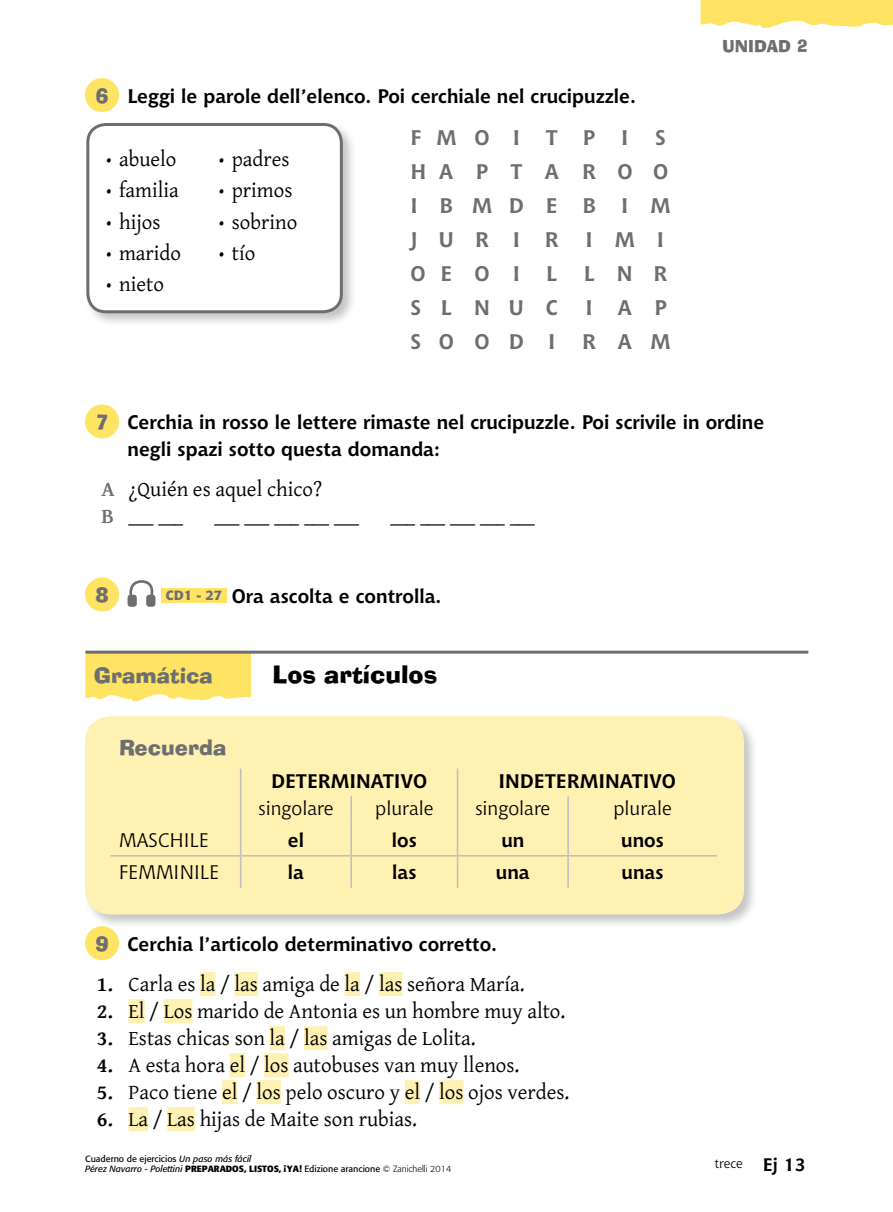
<style>
.page{position:relative;width:893px;height:1212px;background:#fff}
.page>*{position:absolute;margin:0;border:0;box-sizing:border-box;transform-origin:0 0}
.t1{font:24px "Ad Lib BT";color:#000}
.t2{font:21px/27px "Kind 10";color:#000}
.t3{font:700 21px/34px "Chianti BT";letter-spacing:1.04em;color:#6d6e71}
.t4{font:21px "Ad Lib BT";color:#6d6e71}
.t5{font:700 21px "Chianti BT";letter-spacing:1.15em;color:#6d6e71}
.t6{font:700 19.5px/27px "Chianti BT";color:#000}
.t7{font:19.5px "Chianti OSFBT";color:#000}
.t8{font:19.5px "Ad Lib BT";color:#6d6e71}
.t9{font:700 18px "Chianti BT";color:#000}
.t10{font:16.5px "Ad Lib BT";color:#6d6e71}
.t11{font:13.5px "Chianti OSFBT";color:#000}
.t12{font:9px/10.5px "Formata";color:#000}
.s1{font-family:"Ad Lib BT";font-weight:400;color:#6d6e71}
.s2{font-size:18px}
.s3{font-weight:700;color:#6d6e71}
.s4{font-weight:800;font-size:13.5px;color:#6d6e71}
.s5{font-weight:700}
.s6{font-style:italic}
.s7{font-weight:300}
</style>
<div class="page">
<svg style="left:701px;top:0;width:192px;height:28px;background:#ffe677"></svg>
<div style="left:85px;top:78px;width:34px;height:34px;background:#ffe363;border-radius:50%"></div>
<div style="left:84px;top:121px;width:273px;height:207px;background:#6d6e71;opacity:.4"></div>
<div style="left:88px;top:124px;width:253px;height:188px;background:#fff;border-radius:18px"></div>
<div style="left:86px;top:123px;width:257px;height:190px;border:3px solid #6d6e71;border-radius:18px"></div>
<div style="left:85px;top:404px;width:34px;height:34px;background:#ffe363;border-radius:50%"></div>
<svg style="left:85px;top:654px;width:166px;height:48px;background:#ffe571"></svg>
<hr style="left:85px;top:651px;width:723px;height:3px;background:#6d6e71">
<div style="left:83px;top:714px;width:675px;height:214px;background:#6d6e71;opacity:.4"></div>
<div style="left:85px;top:716px;width:659px;height:198px;background:#fff1b1;border-radius:26px"></div>
<svg style="left:240px;top:768px;width:1px;height:56px"></svg>
<hr style="left:350px;top:796px;width:2px;height:28px;background:#bcbec0">
<svg style="left:457px;top:768px;width:1px;height:56px"></svg>
<hr style="left:567px;top:796px;width:2px;height:28px;background:#bcbec0">
<hr style="left:240px;top:824px;width:1px;height:31px;background:#bcbec0">
<hr style="left:350px;top:824px;width:2px;height:31px;background:#bcbec0">
<hr style="left:457px;top:824px;width:1px;height:31px;background:#bcbec0">
<hr style="left:567px;top:824px;width:2px;height:31px;background:#bcbec0">
<hr style="left:111px;top:855px;width:130px;height:1px;background:#bcbec0">
<hr style="left:241px;top:855px;width:110px;height:1px;background:#bcbec0">
<hr style="left:240px;top:856px;width:1px;height:32px;background:#bcbec0">
<hr style="left:351px;top:855px;width:107px;height:1px;background:#bcbec0">
<hr style="left:350px;top:856px;width:2px;height:32px;background:#bcbec0">
<hr style="left:457px;top:856px;width:1px;height:32px;background:#bcbec0">
<hr style="left:568px;top:855px;width:149px;height:1px;background:#bcbec0">
<hr style="left:567px;top:856px;width:2px;height:32px;background:#bcbec0">
<hr style="left:458px;top:855px;width:110px;height:1px;background:#bcbec0">
<div style="left:200px;top:972px;width:15px;height:24px;background:#fff1b1"></div>
<div style="left:235px;top:972px;width:23px;height:24px;background:#fff1b1"></div>
<div style="left:345px;top:972px;width:15px;height:24px;background:#fff1b1"></div>
<div style="left:379px;top:972px;width:23px;height:24px;background:#fff1b1"></div>
<div style="left:129px;top:999px;width:16px;height:24px;background:#fff1b1"></div>
<div style="left:164px;top:999px;width:28px;height:24px;background:#fff1b1"></div>
<div style="left:270px;top:1026px;width:15px;height:24px;background:#fff1b1"></div>
<div style="left:304px;top:1026px;width:23px;height:24px;background:#fff1b1"></div>
<div style="left:230px;top:1053px;width:15px;height:24px;background:#fff1b1"></div>
<div style="left:264px;top:1053px;width:25px;height:24px;background:#fff1b1"></div>
<div style="left:222px;top:1080px;width:15px;height:24px;background:#fff1b1"></div>
<div style="left:257px;top:1080px;width:24px;height:24px;background:#fff1b1"></div>
<div style="left:405px;top:1080px;width:15px;height:24px;background:#fff1b1"></div>
<div style="left:439px;top:1080px;width:25px;height:24px;background:#fff1b1"></div>
<div style="left:129px;top:1107px;width:19px;height:24px;background:#fff1b1"></div>
<div style="left:167px;top:1107px;width:28px;height:24px;background:#fff1b1"></div>
<div style="left:85px;top:926px;width:34px;height:34px;background:#ffe363;border-radius:50%"></div>
<div style="left:85px;top:577px;width:34px;height:34px;background:#ffe363;border-radius:50%"></div>
<div style="left:128px;top:595px;width:9px;height:12px;background:#6d6e71;border-radius:3px"></div>
<div style="left:146px;top:595px;width:9px;height:12px;background:#6d6e71;border-radius:3px"></div>
<svg style="left:128px;top:580px;width:28px;height:19px"></svg>
<div style="left:162px;top:588px;width:65px;height:14px;background:#ffe363"></div>
<p class="t6" style="left:95px;top:82px;width:542px"><span class="s1">6</span> Leggi le parole dell’elenco. Poi cerchiale nel crucipuzzle.</p>
<p class="t2" style="left:106px;top:145px;width:72px"><span class="s2">•</span> abuelo</p>
<p class="t2" style="left:106px;top:176px;width:74px"><span class="s2">•</span> familia</p>
<p class="t2" style="left:106px;top:207px;width:56px"><span class="s2">•</span> hijos</p>
<p class="t2" style="left:106px;top:238px;width:76px"><span class="s2">•</span> marido</p>
<p class="t2" style="left:106px;top:270px;width:59px"><span class="s2">•</span> nieto</p>
<p class="t2" style="left:219px;top:145px;width:72px"><span class="s2">•</span> padres</p>
<p class="t2" style="left:219px;top:176px;width:75px"><span class="s2">•</span> primos</p>
<p class="t2" style="left:219px;top:207px;width:80px"><span class="s2">•</span> sobrino</p>
<p class="t2" style="left:219px;top:238px;width:38px"><span class="s2">•</span> tío</p>
<p class="t5" style="left:411px;top:125px;width:219px">FMOITPI</p>
<p class="t3" style="left:411px;top:120px;width:262px;text-indent:245px">S<br>HAPTAROO<br>IBMDE B IM<br>JURIR</p>
<p class="t3" style="left:585px;top:222px;width:80px">IMI</p>
<p class="t3" style="left:411px;top:256px;width:148px">OEOI L</p>
<p class="t3" style="left:584px;top:256px;width:85px">LNR</p>
<p class="t3" style="left:411px;top:290px;width:149px">SLNUC</p>
<p class="t3" style="left:585px;top:290px;width:83px">IAP</p>
<p class="t3" style="left:410px;top:324px;width:146px">SOOD I</p>
<p class="t3" style="left:582px;top:324px;width:90px">RAM</p>
<p class="t10" style="left:722px;top:36px;width:87px">UNIDAD 2</p>
<p class="t6" style="left:128px;top:409px;width:638px;text-indent:-32px"><span class="s1">7</span> Cerchia in rosso le lettere rimaste nel crucipuzzle. Poi scrivile in ordine negli spazi sotto questa domanda:</p>
<p class="t2" style="left:102px;top:475px;width:222px"><span class="s3">A</span> ¿Quién es aquel chico?<br><span class="s3">B</span> ___ ___</p>
<p class="t2" style="left:215px;top:502px;width:146px">___ ___ ___ ___ ___</p>
<p class="t2" style="left:390px;top:502px;width:146px">___ ___ ___ ___ ___</p>
<p class="t8" style="left:95px;top:583px;width:15px">8</p>
<p class="t6" style="left:166px;top:582px;width:277px"><span class="s4">CD1 - 27</span> Ora ascolta e controlla.</p>
<p class="t4" style="left:94px;top:662px;width:120px">Gramática</p>
<p class="t1" style="left:273px;top:659px;width:166px">Los artículos</p>
<p class="t4" style="left:119px;top:734px;width:109px">Recuerda</p>
<p class="t6" style="left:271px;top:767px;width:158px">DETERMINATIVO</p>
<p class="t6" style="left:498px;top:767px;width:179px">INDETERMINATIVO</p>
<p class="t7" style="left:258px;top:797px;width:76px">singolare</p>
<p class="t7" style="left:375px;top:797px;width:60px">plurale</p>
<p class="t7" style="left:475px;top:797px;width:76px">singolare</p>
<p class="t7" style="left:613px;top:797px;width:60px">plurale</p>
<p class="t7" style="left:119px;top:829px;width:92px">maschile</p>
<p class="t6" style="left:288px;top:827px;width:18px">el</p>
<p class="t6" style="left:392px;top:827px;width:27px">los</p>
<p class="t6" style="left:501px;top:827px;width:25px">un</p>
<p class="t6" style="left:621px;top:827px;width:44px">unos</p>
<p class="t7" style="left:119px;top:860px;width:102px">femminile</p>
<p class="t6" style="left:288px;top:858px;width:18px">la</p>
<p class="t6" style="left:392px;top:858px;width:26px">las</p>
<p class="t6" style="left:496px;top:858px;width:35px">una</p>
<p class="t6" style="left:621px;top:858px;width:44px">unas</p>
<p class="t6" style="left:95px;top:930px;width:403px"><span class="s1">9</span> Cerchia l’articolo determinativo corretto.</p>
<p class="t2" style="left:97px;top:969px;width:429px"><span class="s5">1.</span> Carla es la / las amiga de la / las señora María.</p>
<p class="t2" style="left:97px;top:996px;width:470px"><span class="s5">2.</span> El / Los marido de Antonia es un hombre muy alto.</p>
<p class="t2" style="left:97px;top:1023px;width:380px"><span class="s5">3.</span> Estas chicas son la / las amigas de Lolita.</p>
<p class="t2" style="left:97px;top:1050px;width:424px"><span class="s5">4.</span> A esta hora el / los autobuses van muy llenos.</p>
<p class="t2" style="left:97px;top:1077px;width:474px"><span class="s5">5.</span> Paco tiene el / los pelo oscuro y el / los ojos verdes.</p>
<p class="t2" style="left:97px;top:1104px;width:322px"><span class="s5">6.</span> La / Las hijas de Maite son rubias.</p>
<p class="t12" style="left:85px;top:1153px;width:368px">Cuaderno de ejercicios <span class="s6">Un paso más fácil<br>Pérez Navarro - Polettini</span> <span class="s5">PREPARADOS, LISTOS, ¡YA!</span> Edizione arancione <span class="s7">© Zanichelli 2014</span></p>
<p class="t11" style="left:715px;top:1154px;width:30px">trece</p>
<p class="t9" style="left:763px;top:1153px;width:44px">Ej 13</p>
</div>
